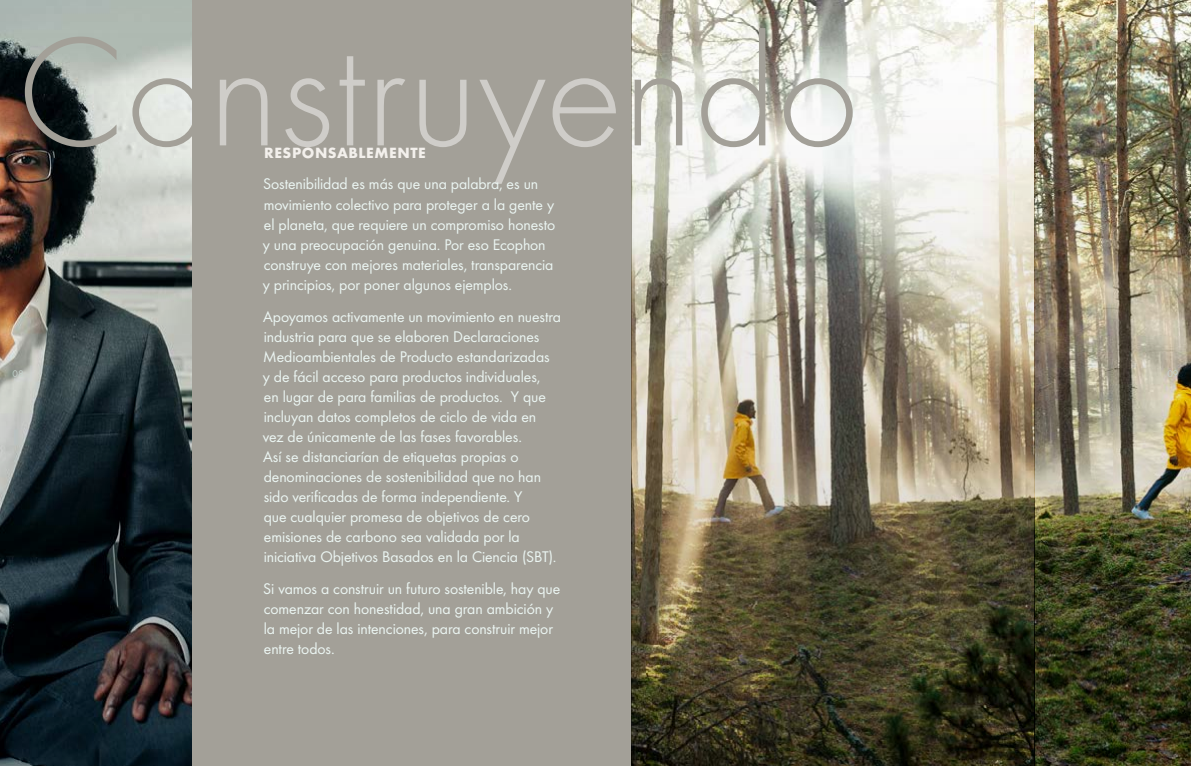
<style>
.page{position:relative;width:1191px;height:766px;background:#fff}
.page>*{position:absolute;margin:0;border:0;box-sizing:border-box;transform-origin:0 0}
.t1{font:300 160.8px "Futura";color:#cfcdc9}
.t2{font:16px/20px "Futura Boo";letter-spacing:-.005em;color:#ebf5f2}
.t3{font:700 15.4px "Futura";letter-spacing:.035em;color:#f3f0ec}
.t4{font:10px "Futura Boo";color:#c7d4ce}
.s1{color:#a3a098}
</style>
<div class="page">
<img style="left:0;top:0;width:192px;height:765px">
<div style="left:192px;top:0;width:439px;height:765px;background:#a3a098"></div>
<img style="left:631px;top:0;width:560px;height:765px">
<h1 class="t1" style="left:16px;top:1px;width:845px"><span class="s1">Co</span>nstruye<span class="s1">ndo</span></h1>
<p class="t3" style="left:264px;top:143px;width:163px">RESPONSABLEMENTE</p>
<p class="t2" style="left:263px;top:174px;width:294px">Sostenibilidad es más que una palabra, es un movimiento colectivo para proteger a la gente y el planeta, que requiere un compromiso honesto y una preocupación genuina. Por eso Ecophon construye con mejores materiales, transparencia y principios, por poner algunos ejemplos.</p>
<p class="t2" style="left:263px;top:306px;width:300px">Apoyamos activamente un movimiento en nuestra industria para que se elaboren Declaraciones Medioambientales de Producto estandarizadas<br>y de fácil acceso para productos individuales,<br>en lugar de para familias de productos. Y que incluyan datos completos de ciclo de vida en<br>vez de únicamente de las fases favorables.<br>Así se distanciarían de etiquetas propias o denominaciones de sostenibilidad que no han sido verificadas de forma independiente. Y<br>que cualquier promesa de objetivos de cero emisiones de carbono sea validada por la iniciativa Objetivos Basados en la Ciencia (SBT).</p>
<p class="t2" style="left:263px;top:578px;width:299px">Si vamos a construir un futuro sostenible, hay que comenzar con honestidad, una gran ambición y la mejor de las intenciones, para construir mejor entre todos.</p>
<p class="t4" style="left:12px;top:368px;width:13px">08</p>
<p class="t4" style="left:1167px;top:368px;width:13px">09</p>
</div>
